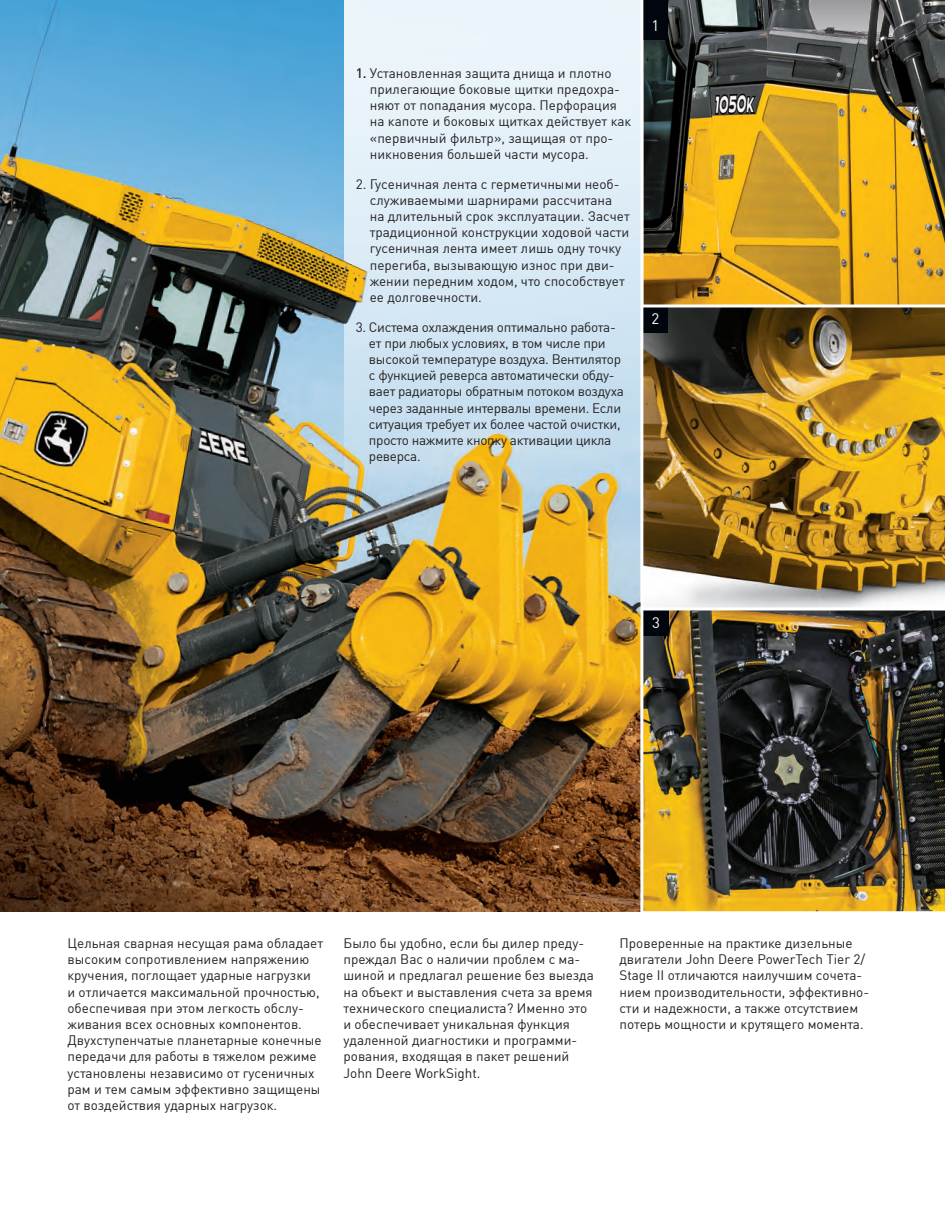
<style>
.page{position:relative;width:945px;height:1215px;background:#fff}
.page>*{position:absolute;margin:0;border:0;box-sizing:border-box;transform-origin:0 0}
.t1{font:15px "DIN Cyr";color:#fff}
.t2{font:13.5px/16.2px "DIN Cyr";color:#231f20}
.t3{font:13.5px/16.2px "DIN Cyr";letter-spacing:-.02em;color:#231f20}
.s1{font-weight:500}
</style>
<div class="page">
<img style="left:0;top:0;width:640px;height:911px">
<div style="left:344px;top:0;width:296px;height:496px;background:linear-gradient(to bottom,#f0f9ff,#c2d8e2)"></div>
<img style="left:643px;top:0;width:302px;height:304px">
<img style="left:643px;top:308px;width:302px;height:300px">
<div style="left:642px;top:307px;width:26px;height:25px;background:#01060e"></div>
<img style="left:643px;top:610px;width:302px;height:301px">
<div style="left:643px;top:610px;width:26px;height:26px;background:#01060e"></div>
<div style="left:642px;top:0;width:26px;height:39px;background:#01060e"></div>
<hr style="left:640px;top:0;width:3px;height:914px;background:#fff">
<svg style="left:643px;top:304px;width:302px;height:4px"></svg>
<img style="left:261px;top:472px;width:379px;height:155px">
<p class="t2" style="left:370px;top:65px;width:263px;text-indent:-14px"><span class="s1">1.</span> Установленная защита днища и плотно прилегающие боковые щитки предохра&shy;няют от попадания мусора. Перфорация на капоте и боковых щитках действует как «первичный фильтр», защищая от про&shy;никновения большей части мусора.</p>
<p class="t2" style="left:370px;top:176px;width:261px;text-indent:-14px">2. Гусеничная лента с герметичными необ&shy;служиваемыми шарнирами рассчитана на длительный срок эксплуатации. Засчет традиционной конструкции ходовой части гусеничная лента имеет лишь одну точку перегиба, вызывающую износ при дви&shy;жении передним ходом, что способствует ее долговечности.</p>
<p class="t3" style="left:369px;top:319px;width:257px;text-indent:-13px">3. Система охлаждения оптимально работа&shy;ет при любых условиях, в том числе при высокой температуре воздуха. Вентилятор с функцией реверса автоматически обду&shy;вает радиаторы обратным потоком воздуха через заданные интервалы времени. Если ситуация требует их более частой очистки, просто нажмите кнопку активации цикла реверса.</p>
<p class="t1" style="left:651px;top:17px;width:9px">1</p>
<p class="t1" style="left:651px;top:310px;width:9px">2</p>
<p class="t1" style="left:652px;top:614px;width:9px">3</p>
<p class="t2" style="left:68px;top:935px;width:257px">Цельная сварная несущая рама обладает высоким сопротивлением напряжению кручения, поглощает ударные нагрузки<br>и отличается максимальной прочностью, обеспечивая при этом легкость обслу&shy;живания всех основных компонентов.<br>Двухступенчатые планетарные конечные передачи для работы в тяжелом режиме установлены независимо от гусеничных рам и тем самым эффективно защищены от воздействия ударных нагрузок.</p>
<p class="t2" style="left:343px;top:935px;width:252px">Было бы удобно, если бы дилер преду&shy;преждал Вас о наличии проблем с ма&shy;шиной и предлагал решение без выезда на объект и выставления счета за время технического специалиста? Именно это и обеспечивает уникальная функция удаленной диагностики и программи&shy;рования, входящая в пакет решений John Deere WorkSight.</p>
<p class="t2" style="left:619px;top:935px;width:251px">Проверенные на практике дизельные двигатели John Deere PowerTech Tier 2/ Stage II отличаются наилучшим сочета&shy;нием производительности, эффективно&shy;сти и надежности, а также отсутствием потерь мощности и крутящего момента.</p>
</div>
